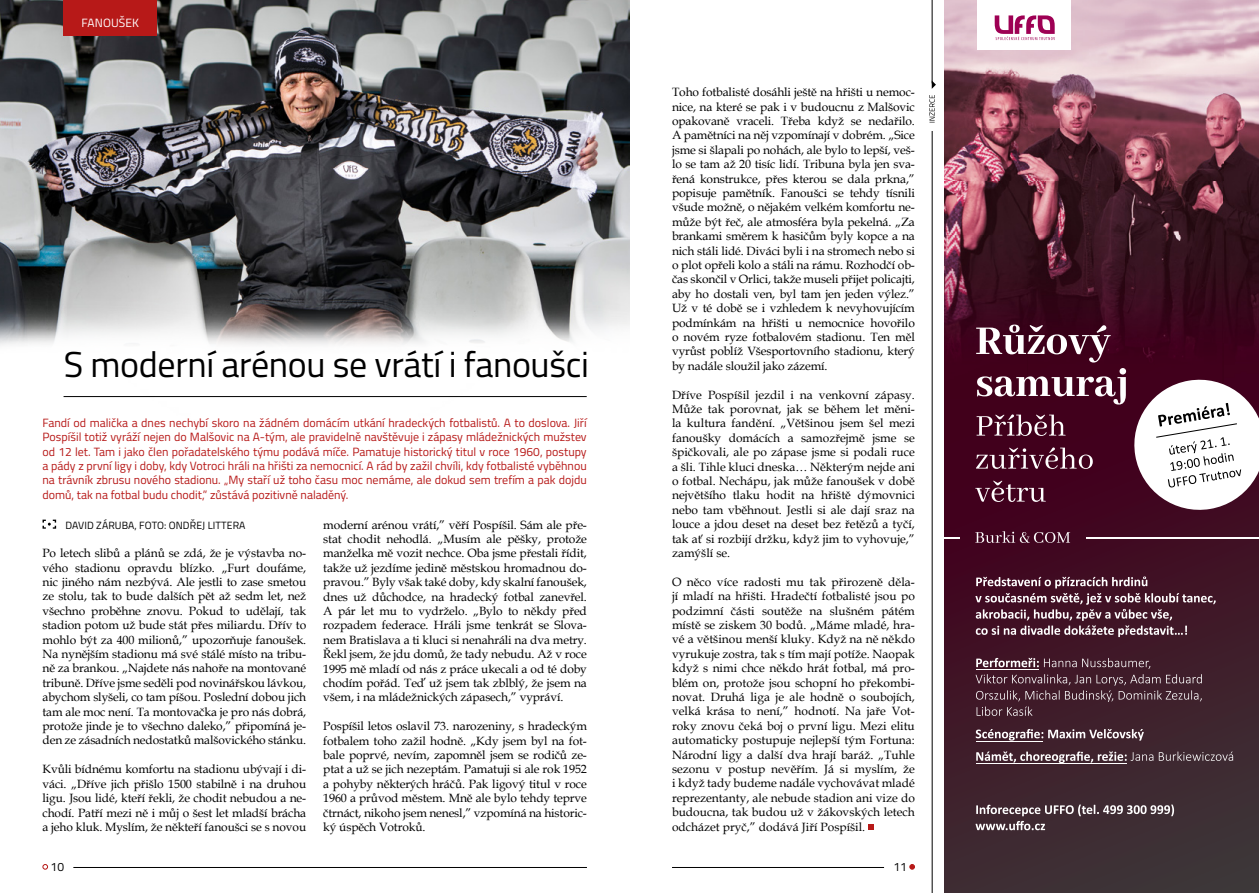
<style>
.page{position:relative;width:1259px;height:893px;background:#fff}
.page>*{position:absolute;margin:0;border:0;box-sizing:border-box;transform-origin:0 0}
.t1{font:36px "Titillium Web";letter-spacing:-.01em;color:#000}
.t2{font:12px/14.4px "Book Antiqua";letter-spacing:-.01em;color:#000;text-align:justify}
.t3{font:12px/14.4px "Titillium";color:#b71918;text-align:justify}
.t4{font:12px "Titillium Web";letter-spacing:.01em;color:#fff}
.t5{font:12px "Titillium Web";color:#000}
.t6{font:10.5px "Titillium Web";letter-spacing:.01em;color:#000}
</style>
<div class="page">
<img style="left:0;top:0;width:629px;height:398px">
<svg style="left:43px;top:864px;width:5px;height:5px"></svg>
<hr style="left:73px;top:867px;width:514px;height:1px;background:#000">
<svg style="left:43px;top:520px;width:13px;height:9px"></svg>
<hr style="left:64px;top:396px;width:523px;height:1px;background:#000">
<div style="left:64px;top:0;width:93px;height:35px;background:#b71918"></div>
<svg style="left:868px;top:824px;width:5px;height:6px"></svg>
<div style="left:944px;top:398px;width:315px;height:495px;background:linear-gradient(to bottom,#43001a,#3d3436)"></div>
<hr style="left:944px;top:397px;width:315px;height:1px;background:#41001a">
<img style="left:944px;top:0;width:315px;height:397px">
<div style="left:977px;top:0;width:93px;height:50px;background:#fff"></div>
<svg style="left:994px;top:15px;width:61px;height:25px"></svg>
<svg style="left:975px;top:531px;width:95px;height:12px"></svg>
<svg style="left:976px;top:751px;width:257px;height:12px;background:#6b575e"></svg>
<svg style="left:975px;top:729px;width:168px;height:12px;background:#78626a"></svg>
<svg style="left:975px;top:658px;width:227px;height:58px;background:#53323f"></svg>
<svg style="left:975px;top:576px;width:240px;height:61px;background:#633d4d"></svg>
<svg style="left:975px;top:804px;width:199px;height:26px;background:#615057"></svg>
<svg style="left:975px;top:325px;width:284px;height:190px"></svg>
<hr style="left:1086px;top:537px;width:173px;height:1px;background:#fff">
<svg style="left:944px;top:537px;width:15px;height:1px"></svg>
<hr style="left:976px;top:669px;width:62px;height:1px;background:#fff">
<hr style="left:976px;top:741px;width:67px;height:1px;background:#fff">
<hr style="left:976px;top:764px;width:151px;height:1px;background:#fff">
<svg style="left:929px;top:95px;width:5px;height:27px"></svg>
<svg style="left:931px;top:80px;width:5px;height:9px"></svg>
<hr style="left:931px;top:0;width:1px;height:83px;background:#000">
<hr style="left:931px;top:131px;width:1px;height:762px;background:#000">
<svg style="left:909px;top:864px;width:6px;height:5px"></svg>
<hr style="left:672px;top:867px;width:212px;height:1px;background:#000">
<p class="t4" style="left:81px;top:14px;width:59px">FANOUŠEK</p>
<h1 class="t1" style="left:64px;top:338px;width:527px">S moderní arénou se vrátí i fanoušci</h1>
<p class="t3" style="left:43px;top:415px;width:546px">Fandí od malička a dnes nechybí skoro na žádném domácím utkání hradeckých fotbalistů. A to doslova. Jiří Pospíšil totiž vyráží nejen do Malšovic na A-tým, ale pravidelně navštěvuje i zápasy mládežnických mužstev od 12 let. Tam i jako člen pořadatelského týmu podává míče. Pamatuje historický titul v roce 1960, postupy a pády z první ligy i doby, kdy Votroci hráli na hřišti za nemocnicí. A rád by zažil chvíli, kdy fotbalisté vyběhnou na trávník zbrusu nového stadionu. „My staří už toho času moc nemáme, ale dokud sem trefím a pak dojdu domů, tak na fotbal budu chodit,” zůstává pozitivně naladěný.</p>
<p class="t6" style="left:65px;top:517px;width:182px">DAVID ZÁRUBA, FOTO: ONDŘEJ LITTERA</p>
<p class="t2" style="left:43px;top:546px;width:265px">Po letech slibů a plánů se zdá, že je výstavba no&shy;vého stadionu opravdu blízko. „Furt doufáme, nic jiného nám nezbývá. Ale jestli to zase smetou ze stolu, tak to bude dalších pět až sedm let, než všechno proběhne znovu. Pokud to udělají, tak stadion potom už bude stát přes miliardu. Dřív to mohlo být za 400 milionů,” upozorňuje fanoušek.<br>Na nynějším stadionu má své stálé místo na tribu&shy;ně za brankou. „Najdete nás nahoře na montované tribuně. Dříve jsme seděli pod novinářskou lávkou, abychom slyšeli, co tam píšou. Poslední dobou jich tam ale moc není. Ta montovačka je pro nás dobrá, protože jinde je to všechno daleko,” připomíná je&shy;den ze zásadních nedostatků malšovického stánku.</p>
<p class="t2" style="left:43px;top:762px;width:265px">Kvůli bídnému komfortu na stadionu ubývají i di&shy;váci. „Dříve jich přišlo 1500 stabilně i na druhou ligu. Jsou lidé, kteří řekli, že chodit nebudou a ne&shy;chodí. Patří mezi ně i můj o šest let mladší brácha a jeho kluk. Myslím, že někteří fanoušci se s novou</p>
<p class="t5" style="left:51px;top:858px;width:15px">10</p>
<p class="t2" style="left:323px;top:517px;width:265px">moderní arénou vrátí,” věří Pospíšil. Sám ale pře&shy;stat chodit nehodlá. „Musím ale pěšky, protože manželka mě vozit nechce. Oba jsme přestali řídit, takže už jezdíme jedině městskou hromadnou do&shy;pravou.” Byly však také doby, kdy skalní fanoušek, dnes už důchodce, na hradecký fotbal zanevřel.<br>A pár let mu to vydrželo. „Bylo to někdy před rozpadem federace. Hráli jsme tenkrát se Slova&shy;nem Bratislava a ti kluci si nenahráli na dva metry.<br>Řekl jsem, že jdu domů, že tady nebudu. Až v roce 1995 mě mladí od nás z práce ukecali a od té doby chodím pořád. Teď už jsem tak zblblý, že jsem na všem, i na mládežnických zápasech,” vypráví.</p>
<p class="t2" style="left:323px;top:719px;width:265px">Pospíšil letos oslavil 73. narozeniny, s hradeckým fotbalem toho zažil hodně. „Kdy jsem byl na fot&shy;bale poprvé, nevím, zapomněl jsem se rodičů ze&shy;ptat a už se jich nezeptám. Pamatuji si ale rok 1952 a pohyby některých hráčů. Pak ligový titul v roce 1960 a průvod městem. Mně ale bylo tehdy teprve čtrnáct, nikoho jsem nenesl,” vzpomíná na historic&shy;ký úspěch Votroků.</p>
<p class="t2" style="left:672px;top:85px;width:244px">Toho fotbalisté dosáhli ještě na hřišti u nemoc&shy;nice, na které se pak i v budoucnu z Malšovic opakovaně vraceli. Třeba když se nedařilo.<br>A pamětníci na něj vzpomínají v dobrém. „Sice jsme si šlapali po nohách, ale bylo to lepší, veš&shy;lo se tam až 20 tisíc lidí. Tribuna byla jen sva&shy;řená konstrukce, přes kterou se dala prkna,” popisuje pamětník. Fanoušci se tehdy tísnili všude možně, o nějakém velkém komfortu ne&shy;může být řeč, ale atmosféra byla pekelná. „Za brankami směrem k hasičům byly kopce a na nich stáli lidé. Diváci byli i na stromech nebo si o plot opřeli kolo a stáli na rámu. Rozhodčí ob&shy;čas skončil v Orlici, takže museli přijet policajti, aby ho dostali ven, byl tam jen jeden výlez.” Už v té době se i vzhledem k nevyhovujícím podmínkám na hřišti u nemocnice hovořilo o novém ryze fotbalovém stadionu. Ten měl vyrůst poblíž Všesportovního stadionu, který by nadále sloužil jako zázemí.</p>
<p class="t2" style="left:672px;top:387px;width:244px">Dříve Pospíšil jezdil i na venkovní zápasy.<br>Může tak porovnat, jak se během let měni&shy;la kultura fandění. „Většinou jsem šel mezi fanoušky domácích a samozřejmě jsme se špičkovali, ale po zápase jsme si podali ruce a šli. Tihle kluci dneska… Některým nejde ani o fotbal. Nechápu, jak může fanoušek v době největšího tlaku hodit na hřiště dýmovnici nebo tam vběhnout. Jestli si ale dají sraz na louce a jdou deset na deset bez řetězů a tyčí, tak ať si rozbijí držku, když jim to vyhovuje,” zamýšlí se.</p>
<p class="t2" style="left:672px;top:574px;width:244px">O něco více radosti mu tak přirozeně děla&shy;jí mladí na hřišti. Hradečtí fotbalisté jsou po podzimní části soutěže na slušném pátém místě se ziskem 30 bodů. „Máme mladé, hra&shy;vé a většinou menší kluky. Když na ně někdo vyrukuje zostra, tak s tím mají potíže. Naopak když s nimi chce někdo hrát fotbal, má pro&shy;blém on, protože jsou schopní ho překombi&shy;novat. Druhá liga je ale hodně o soubojích, velká krása to není,” hodnotí. Na jaře Vot&shy;roky znovu čeká boj o první ligu. Mezi elitu automaticky postupuje nejlepší tým Fortuna:<br>Národní ligy a další dva hrají baráž. „Tuhle sezonu v postup nevěřím. Já si myslím, že i když tady budeme nadále vychovávat mladé reprezentanty, ale nebude stadion ani vize do budoucna, tak budou už v žákovských letech odcházet pryč,” dodává Jiří Pospíšil.</p>
<p class="t5" style="left:893px;top:858px;width:15px">11</p>
</div>
